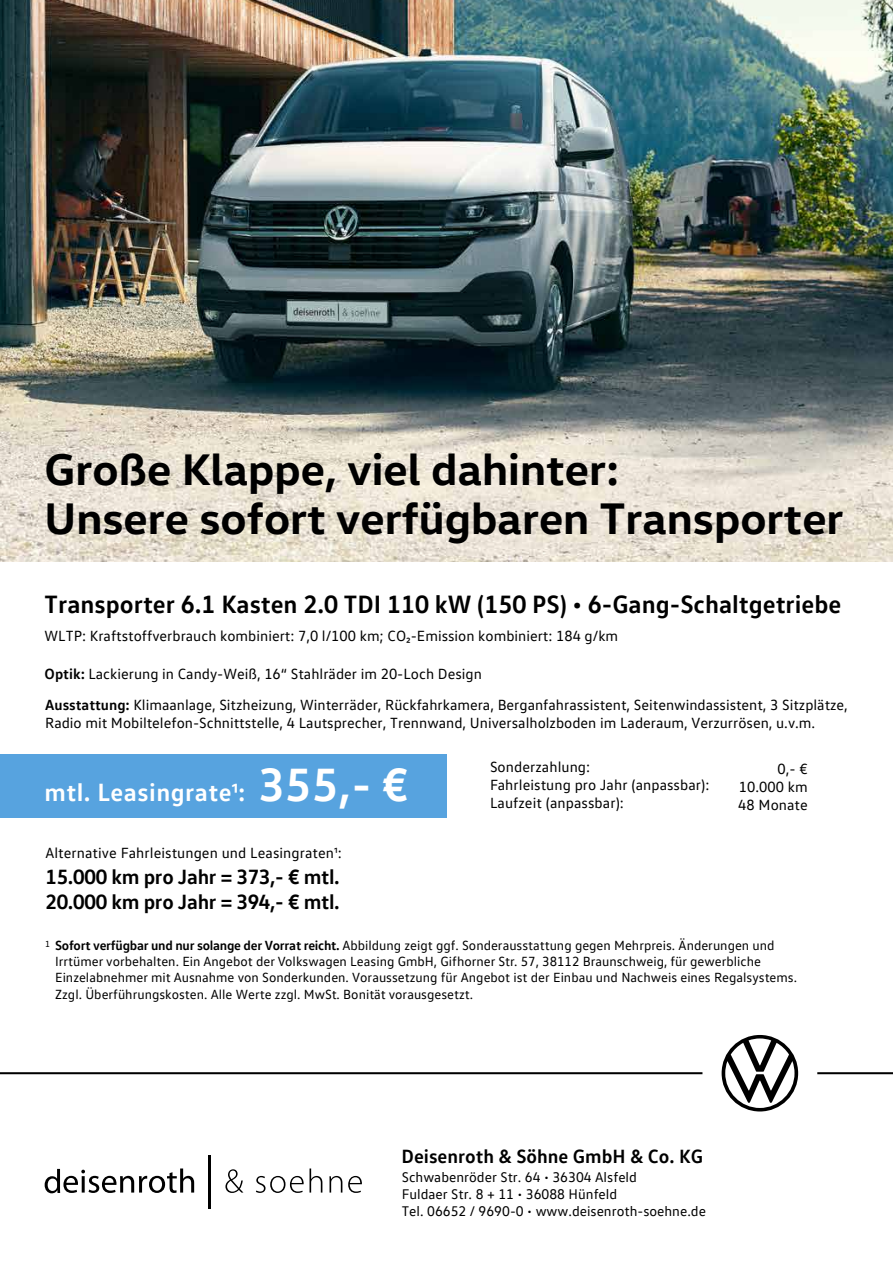
<style>
.page{position:relative;width:893px;height:1263px;background:#fff}
.page>*{position:absolute;margin:0;border:0;box-sizing:border-box;transform-origin:0 0}
.t1{font:700 45px/49.5px "VW Head";color:#000}
.t2{font:700 25.5px "VW Text";color:#000}
.t3{font:700 25.35px "VW Text";letter-spacing:.02em;color:#fff}
.t4{font:700 21px/25.2px "VW Text";letter-spacing:-.015em;color:#000}
.t5{font:700 19.5px "VW Text";color:#000}
.t6{font:15px/18px "VW Text";color:#000}
.t7{font:14.25px/17.1px "VW Text";color:#000}
.t8{font:13.5px/16.2px "VW Text";color:#000}
.t9{font:9px "VW Text";color:#000}
.s1{font-weight:700}
.s2{font-size:47.55px}
</style>
<div class="page">
<img style="left:0;top:0;width:893px;height:561px">
<div style="left:0;top:754px;width:446px;height:64px;background:#57a3df"></div>
<svg style="left:45px;top:1168px;width:149px;height:25px"></svg>
<svg style="left:225px;top:1169px;width:18px;height:24px"></svg>
<svg style="left:256px;top:1176px;width:48px;height:17px"></svg>
<svg style="left:310px;top:1168px;width:12px;height:24px"></svg>
<svg style="left:329px;top:1176px;width:13px;height:16px"></svg>
<svg style="left:348px;top:1176px;width:14px;height:17px"></svg>
<hr style="left:208px;top:1155px;width:3px;height:54px;background:#000">
<hr style="left:817px;top:1072px;width:76px;height:2px;background:#000">
<svg style="left:722px;top:1035px;width:76px;height:76px"></svg>
<hr style="left:0;top:1072px;width:702px;height:2px;background:#000">
<h1 class="t1" style="left:45px;top:443px;width:800px">Große Klappe, viel dahinter:<br>Unsere sofort verfügbaren Transporter</h1>
<h2 class="t2" style="left:45px;top:588px;width:798px">Transporter 6.1 Kasten 2.0 TDI 110 kW (150 PS) • 6-Gang-Schaltgetriebe</h2>
<p class="t6" style="left:45px;top:626px;width:575px">WLTP: Kraftstoffverbrauch kombiniert: 7,0 l/100 km; CO₂-Emission kombiniert: 184 g/km</p>
<p class="t6" style="left:45px;top:664px;width:439px"><span class="s1">Optik:</span> Lackierung in Candy-Weiß, 16“ Stahlräder im 20-Loch Design</p>
<p class="t6" style="left:45px;top:695px;width:804px"><span class="s1">Ausstattung:</span> Klimaanlage, Sitzheizung, Winterräder, Rückfahrkamera, Berganfahrassistent, Seitenwindassistent, 3 Sitzplätze,<br>Radio mit Mobiltelefon-Schnittstelle, 4 Lautsprecher, Trennwand, Universalholzboden im Laderaum, Verzurrösen, u.v.m.</p>
<p class="t6" style="left:490px;top:757px;width:221px">Sonderzahlung:<br>Fahrleistung pro Jahr (anpassbar):<br>Laufzeit (anpassbar):</p>
<p class="t6" style="left:739px;top:759px;width:71px;text-align:right">0,- €<br>10.000 km</p>
<h3 class="t3" style="left:45px;top:776px;width:365px">mtl. Leasingrate1: <span class="s2">355,- €</span></h3>
<p class="t6" style="left:738px;top:795px;width:71px">48 Monate</p>
<p class="t6" style="left:45px;top:844px;width:298px">Alternative Fahrleistungen und Leasingraten1:</p>
<h3 class="t4" style="left:45px;top:863px;width:296px">15.000 km pro Jahr = 373,- € mtl.<br>20.000 km pro Jahr = 394,- € mtl.</h3>
<p class="t8" style="left:55px;top:937px;width:743px"><span class="s1">Sofort verfügbar und nur solange der Vorrat reicht.</span> Abbildung zeigt ggf. Sonderausstattung gegen Mehrpreis. Änderungen und Irrtümer vorbehalten. Ein Angebot der Volkswagen Leasing GmbH, Gifhorner Str. 57, 38112 Braunschweig, für gewerbliche Einzelabnehmer mit Ausnahme von Sonderkunden. Voraussetzung für Angebot ist der Einbau und Nachweis eines Regalsystems.<br>Zzgl. Überführungskosten. Alle Werte zzgl. MwSt. Bonität vorausgesetzt.</p>
<p class="t9" style="left:45px;top:938px;width:6px">1</p>
<h3 class="t5" style="left:401px;top:1144px;width:303px">Deisenroth &amp; Söhne GmbH &amp; Co. KG</h3>
<p class="t7" style="left:402px;top:1168px;width:306px">Schwabenröder Str. 64 • 36304 Alsfeld<br>Fuldaer Str. 8 + 11 • 36088 Hünfeld<br>Tel. 06652 / 9690-0 • www.deisenroth-soehne.de</p>
</div>
